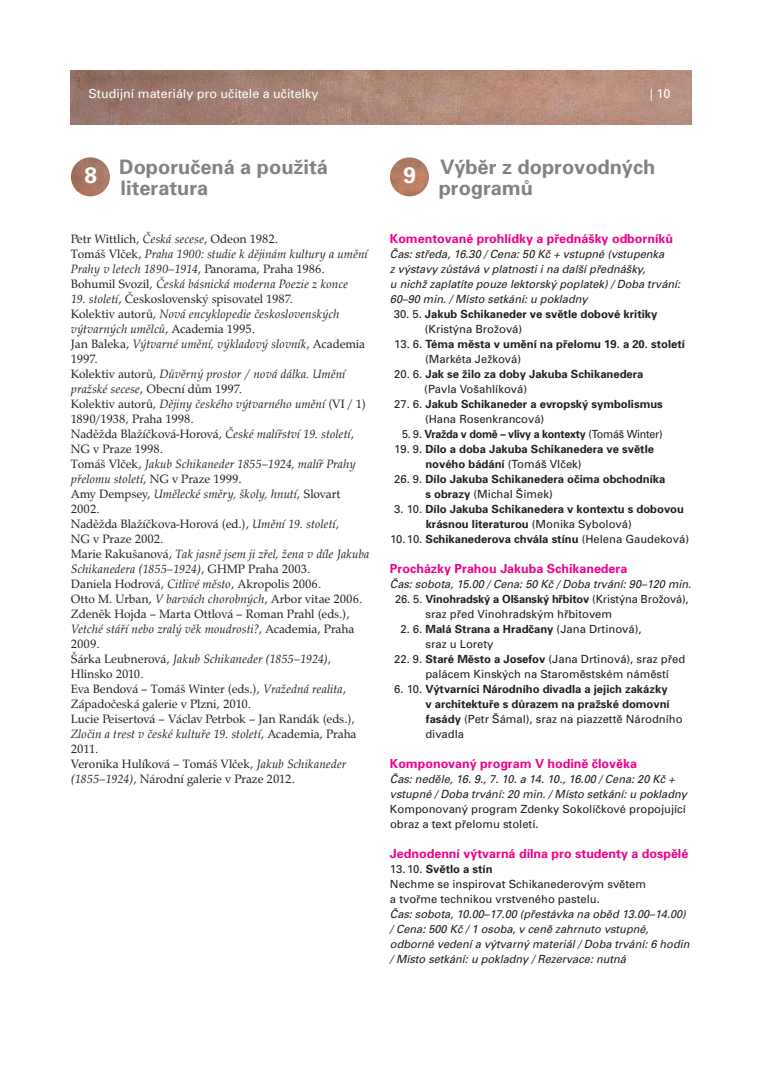
<style>
.page{position:relative;width:780px;height:1088px;background:#fff}
.page>*{position:absolute;margin:0;border:0;box-sizing:border-box;transform-origin:0 0}
.t1{font:700 22.5px "Univers CE";color:#fff}
.t2{font:700 20px/21.2px "Univers CE";color:#808285}
.t3{font:12.5px/15px "URW Palladio TCE";color:#231f20}
.t4{font:italic 12.5px/15px "URW Palladio TCE";color:#231f20}
.t5{font:700 12.5px "Univers CE";color:#ed028c}
.t6{font:12.5px "Univers CE";color:#fff}
.t7{font:700 11.25px/15px "Univers CE";color:#231f20}
.t8{font:italic 11.25px/15px "Univers CE";color:#231f20}
.t9{font:11.25px/15px "Univers CE";color:#231f20}
.t10{font:700 11.25px "Univers CE";letter-spacing:-.02em;color:#231f20;scale:.95 1}
.s1{font-style:normal}
.s2{font-style:italic}
.s3{font-weight:400}
.s4{font-weight:700}
</style>
<div class="page">
<img style="left:71px;top:71px;width:620px;height:53px">
<img style="left:71px;top:157px;width:39px;height:39px;border-radius:50%">
<img style="left:390px;top:157px;width:39px;height:39px;border-radius:50%">
<p class="t6" style="left:89px;top:89px;width:231px">Studijní materiály pro učitele a učitelky</p>
<p class="t6" style="left:649px;top:89px;width:22px">| 10</p>
<h2 class="t2" style="left:119px;top:158px;width:210px">Doporučená a použitá literatura</h2>
<p class="t4" style="left:71px;top:231px;width:298px"><span class="s1">Petr Wittlich,</span> Česká secese<span class="s1">, Odeon 1982.<br>Tomáš Vlček,</span> Praha 1900: studie k dějinám kultury a umění Prahy v letech 1890–1914<span class="s1">, Panorama, Praha 1986.<br>Bohumil Svozil,</span> Česká básnická moderna Poezie z konce</p>
<p class="t3" style="left:71px;top:291px;width:300px"><span class="s2">19. století</span>, Československý spisovatel 1987.<br>Kolektiv autorů, <span class="s2">Nová encyklopedie československých výtvarných umělců</span>, Academia 1995.<br>Jan Baleka, <span class="s2">Výtvarné umění, výkladový slovník</span>, Academia 1997.<br>Kolektiv autorů, <span class="s2">Důvěrný prostor / nová dálka. Umění pražské secese</span>, Obecní dům 1997.<br>Kolektiv autorů, <span class="s2">Dějiny českého výtvarného umění</span> (VI / 1)<br>1890/1938, Praha 1998.<br>Naděžda Blažíčková-Horová, <span class="s2">České malířství 19. století</span>, NG v Praze 1998.<br>Tomáš Vlček, <span class="s2">Jakub Schikaneder 1855–1924, malíř Prahy přelomu století</span>, NG v Praze 1999.<br>Amy Dempsey, <span class="s2">Umělecké směry, školy, hnutí</span>, Slovart 2002.<br>Naděžda Blažíčkova-Horová (ed.), <span class="s2">Umění 19. století</span>,<br>NG v Praze 2002.<br>Marie Rakušanová, <span class="s2">Tak jasně jsem ji zřel, žena v díle Jakuba Schikanedera (1855–1924)</span>, GHMP Praha 2003.<br>Daniela Hodrová, <span class="s2">Citlivé město</span>, Akropolis 2006.<br>Otto M. Urban, <span class="s2">V barvách chorobných</span>, Arbor vitae 2006.<br>Zdeněk Hojda – Marta Ottlová – Roman Prahl (eds.), <span class="s2">Vetché stáří nebo zralý věk moudrosti?</span>, Academia, Praha 2009.<br>Šárka Leubnerová, <span class="s2">Jakub Schikaneder (1855–1924)</span>, Hlinsko 2010.<br>Eva Bendová – Tomáš Winter (eds.), <span class="s2">Vražedná realita</span>, Západočeská galerie v Plzni, 2010.<br>Lucie Peisertová – Václav Petrbok – Jan Randák (eds.), <span class="s2">Zločin a trest v české kultuře 19. století</span>, Academia, Praha 2011.<br>Veronika Hulíková – Tomáš Vlček, <span class="s2">Jakub Schikaneder (1855–1924)</span>, Národní galerie v Praze 2012.</p>
<h2 class="t2" style="left:438px;top:158px;width:218px">Výběr z doprovodných programů</h2>
<p class="t5" style="left:390px;top:234px;width:284px">Komentované prohlídky a přednášky odborníků</p>
<p class="t8" style="left:390px;top:247px;width:292px">Čas: středa, 16.30 / Cena: 50 Kč + vstupné (vstupenka<br>z výstavy zůstává v platnosti i na další přednášky,<br>u nichž zaplatíte pouze lektorský poplatek) / Doba trvání:<br>60–90 min. / Místo setkání: u pokladny</p>
<p class="t7" style="left:425px;top:307px;width:234px;text-indent:-31px"><span class="s3">30. 5.</span> Jakub Schikaneder ve světle dobové kritiky <span class="s3">(Kristýna Brožová)</span></p>
<p class="t7" style="left:425px;top:337px;width:261px;text-indent:-31px"><span class="s3">13. 6.</span> Téma města v umění na přelomu 19. a 20. století <span class="s3">(Markéta Ježková)</span></p>
<p class="t7" style="left:424px;top:367px;width:221px;text-indent:-30px"><span class="s3">20. 6.</span> Jak se žilo za doby Jakuba Schikanedera <span class="s3">(Pavla Vošahlíková)</span></p>
<p class="t7" style="left:425px;top:397px;width:239px;text-indent:-31px"><span class="s3">27. 6.</span> Jakub Schikaneder a evropský symbolismus <span class="s3">(Hana Rosenkrancová)</span></p>
<p class="t10" style="left:402px;top:430px;width:276px"><span class="s3">5. 9.</span> Vražda v domě – vlivy a kontexty <span class="s3">(Tomáš Winter)</span></p>
<p class="t7" style="left:425px;top:442px;width:230px;text-indent:-31px"><span class="s3">19. 9.</span> Dílo a doba Jakuba Schikanedera ve světle nového bádání <span class="s3">(Tomáš Vlček)</span></p>
<p class="t7" style="left:425px;top:472px;width:241px;text-indent:-31px"><span class="s3">26. 9.</span> Dílo Jakuba Schikanedera očima obchodníka s obrazy <span class="s3">(Michal Šimek)</span></p>
<p class="t7" style="left:394px;top:502px;width:291px"><span class="s3">3. 10.</span> Dílo Jakuba Schikanedera v kontextu s dobovou</p>
<p class="t7" style="left:425px;top:517px;width:207px">krásnou literaturou <span class="s3">(Monika Sybolová)</span></p>
<p class="t7" style="left:390px;top:532px;width:300px"><span class="s3">10.10.</span> Schikanederova chvála stínu <span class="s3">(Helena Gaudeková)</span></p>
<p class="t5" style="left:390px;top:564px;width:239px">Procházky Prahou Jakuba Schikanedera</p>
<p class="t8" style="left:390px;top:577px;width:303px">Čas: sobota, 15.00 / Cena: 50 Kč / Doba trvání: 90–120 min.</p>
<p class="t9" style="left:425px;top:592px;width:265px;text-indent:-30px">26. 5. <span class="s4">Vinohradský a Olšanský hřbitov</span> (Kristýna Brožová), sraz před Vinohradským hřbitovem</p>
<p class="t9" style="left:425px;top:622px;width:218px;text-indent:-25px">2. 6. <span class="s4">Malá Strana a Hradčany</span> (Jana Drtinová), sraz u Lorety</p>
<p class="t9" style="left:425px;top:652px;width:261px;text-indent:-31px">22. 9. <span class="s4">Staré Město a Josefov</span> (Jana Drtinová), sraz před palácem Kinských na Staroměstském náměstí</p>
<p class="t7" style="left:425px;top:682px;width:259px;text-indent:-31px"><span class="s3">6. 10.</span> Výtvarníci Národního divadla a jejich zakázky<br>v architektuře s důrazem na pražské domovní fasády <span class="s3">(Petr Šámal), sraz na piazzettě Národního divadla</span></p>
<p class="t5" style="left:390px;top:759px;width:248px">Komponovaný program V hodině člověka</p>
<p class="t8" style="left:390px;top:772px;width:298px">Čas: neděle, 16. 9., 7. 10. a 14. 10., 16.00 / Cena: 20 Kč + vstupné / Doba trvání: 20 min. / Místo setkání: u pokladny</p>
<p class="t9" style="left:390px;top:802px;width:297px">Komponovaný program Zdenky Sokolíčkové propojující obraz a text přelomu století.</p>
<p class="t5" style="left:390px;top:849px;width:300px">Jednodenní výtvarná dílna pro studenty a dospělé</p>
<p class="t9" style="left:390px;top:862px;width:257px">13.10. <span class="s4">Světlo a stín<br></span>Nechme se inspirovat Schikanederovým světem a tvořme technikou vrstveného pastelu.</p>
<p class="t8" style="left:390px;top:907px;width:301px">Čas: sobota, 10.00–17.00 (přestávka na oběd 13.00–14.00) / Cena: 500 Kč / 1 osoba, v ceně zahrnuto vstupné, odborné vedení a výtvarný materiál / Doba trvání: 6 hodin / Místo setkání: u pokladny / Rezervace: nutná</p>
<h1 class="t1" style="left:84px;top:167px;width:14px">8</h1>
<h1 class="t1" style="left:403px;top:167px;width:14px">9</h1>
</div>
